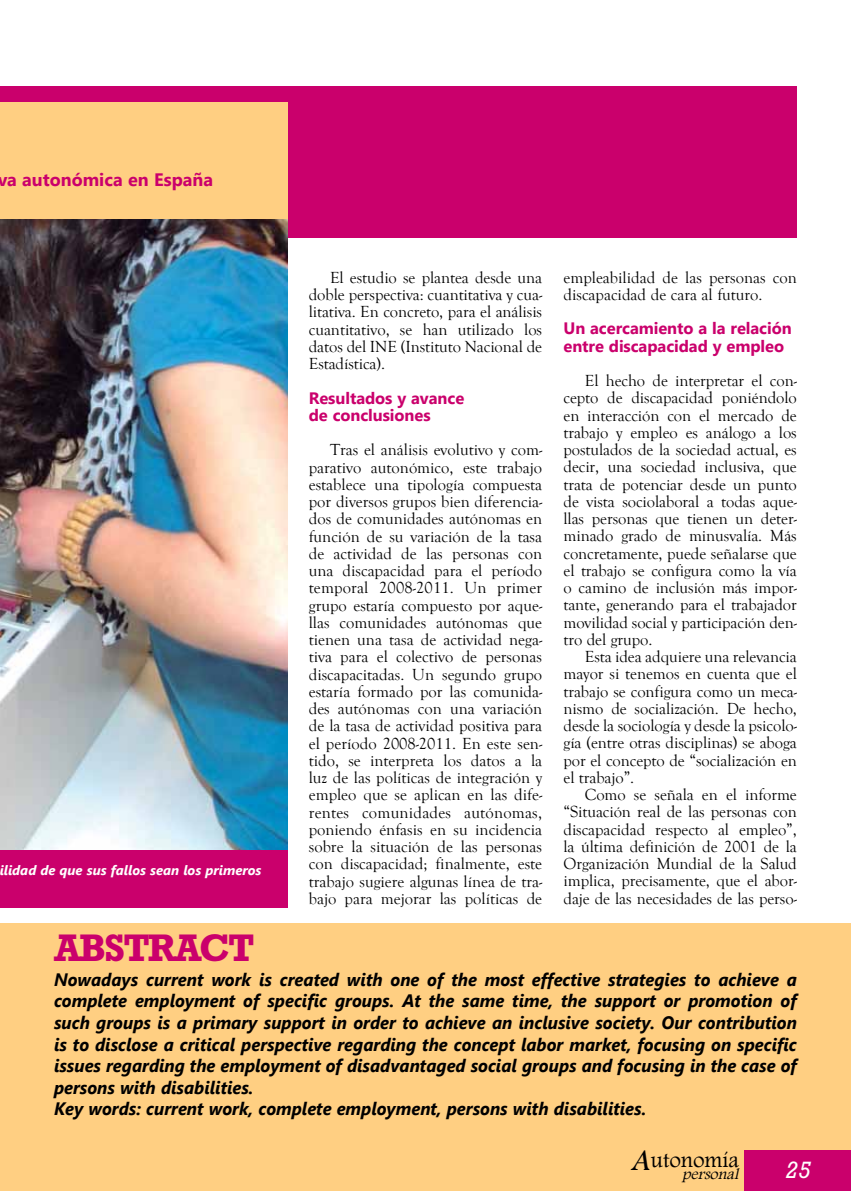
<style>
.page{position:relative;width:851px;height:1191px;background:#fff}
.page>*{position:absolute;margin:0;border:0;box-sizing:border-box;transform-origin:0 0}
.t1{font:700 39px "Rockwell";letter-spacing:-.05em;color:#ca006c}
.t2{font:italic 30.75px "Footlight MT Light";color:#000}
.t3{font:italic 24px "Rockwell";color:#fff}
.t4{font:22.5px "Footlight MT Light";color:#000}
.RESUMEN{font:italic 700 18px/21.6px "Segoe UI";color:#000;text-align:justify;scale:.95 1}
.t5{font:700 18px "Segoe UI";color:#ca006c}
.TEXTO{font:16.5px/17.2px "Goudy Old Style T";letter-spacing:-.005em;color:#000;text-align:justify}
.TEXTO-2{font:700 16.5px/17.2px "Segoe UI";letter-spacing:-.005em;color:#ca006c}
.t6{font:italic 15.9px "Footlight MT Light";color:#000}
.t7{font:italic 700 13.5px "Segoe UI";color:#fff}
</style>
<div class="page">
<div style="left:0;top:86px;width:796px;height:152px;background:#ca006c"></div>
<div style="left:0;top:923px;width:850px;height:268px;background:#ffcf82"></div>
<div style="left:0;top:102px;width:287px;height:511px;background:#ffcf82"></div>
<div style="left:744px;top:1150px;width:106px;height:41px;background:#ca006c"></div>
<img style="left:0;top:219px;width:287px;height:631px">
<div style="left:0;top:850px;width:287px;height:57px;background:#ca006c"></div>
<p class="t5" style="left:-3px;top:167px;width:217px">va autonómica en España</p>
<p class="t7" style="left:-1px;top:861px;width:263px">ilidad de que sus fallos sean los primeros</p>
<p class="TEXTO" style="left:309px;top:269px;width:235px;text-indent:21px">El estudio se plantea desde una doble perspectiva: cuantitativa y cua&shy;litativa. En concreto, para el análisis cuantitativo, se han utilizado los datos del INE (Instituto Nacional de Estadística).</p>
<p class="TEXTO-2" style="left:309px;top:388px;width:157px">Resultados y avance de conclusiones</p>
<p class="TEXTO" style="left:309px;top:442px;width:235px;text-indent:21px">Tras el análisis evolutivo y com&shy;parativo autonómico, este trabajo establece una tipología compuesta por diversos grupos bien diferencia&shy;dos de comunidades autónomas en función de su variación de la tasa de actividad de las personas con una discapacidad para el período temporal 2008-2011. Un primer grupo estaría compuesto por aque&shy;llas comunidades autónomas que tienen una tasa de actividad nega&shy;tiva para el colectivo de personas discapacitadas. Un segundo grupo estaría formado por las comunida&shy;des autónomas con una variación de la tasa de actividad positiva para el período 2008-2011. En este sen&shy;tido, se interpreta los datos a la luz de las políticas de integración y empleo que se aplican en las dife&shy;rentes comunidades autónomas, poniendo énfasis en su incidencia sobre la situación de las personas con discapacidad; finalmente, este trabajo sugiere algunas línea de tra&shy;bajo para mejorar las políticas de</p>
<p class="TEXTO" style="left:563px;top:269px;width:235px">empleabilidad de las personas con discapacidad de cara al futuro.</p>
<p class="TEXTO-2" style="left:563px;top:319px;width:230px">Un acercamiento a la relación entre discapacidad y empleo</p>
<p class="TEXTO" style="left:563px;top:372px;width:235px;text-indent:21px">El hecho de interpretar el con&shy;cepto de discapacidad poniéndolo en interacción con el mercado de trabajo y empleo es análogo a los postulados de la sociedad actual, es decir, una sociedad inclusiva, que trata de potenciar desde un punto de vista sociolaboral a todas aque&shy;llas personas que tienen un deter&shy;minado grado de minusvalía. Más concretamente, puede señalarse que el trabajo se configura como la vía o camino de inclusión más impor&shy;tante, generando para el trabajador movilidad social y participación den&shy;tro del grupo.</p>
<p class="TEXTO" style="left:563px;top:648px;width:235px;text-indent:21px">Esta idea adquiere una relevancia mayor si tenemos en cuenta que el trabajo se configura como un meca&shy;nismo de socialización. De hecho, desde la sociología y desde la psicolo&shy;gía (entre otras disciplinas) se aboga por el concepto de “socialización en el trabajo”.</p>
<p class="TEXTO" style="left:563px;top:786px;width:235px;text-indent:21px">Como se señala en el informe “Situación real de las personas con discapacidad respecto al empleo”, la última definición de 2001 de la Organización Mundial de la Salud implica, precisamente, que el abor&shy;daje de las necesidades de las perso-</p>
<p class="t1" style="left:54px;top:925px;width:202px">ABSTRACT</p>
<p class="RESUMEN" style="left:54px;top:967px;width:783px">Nowadays current work is created with one of the most effective strategies to achieve a complete employment of specific groups. At the same time, the support or promotion of such groups is a primary support in order to achieve an inclusive society. Our contribution is to disclose a critical perspective regarding the concept labor market, focusing on specific issues regarding the employment of disadvantaged social groups and focusing in the case of persons with disabilities.</p>
<p class="RESUMEN" style="left:54px;top:1097px;width:625px">Key words: current work, complete employment, persons with disabilities.</p>
<p class="t2" style="left:630px;top:1141px;width:27px">A</p>
<p class="t6" style="left:682px;top:1164px;width:61px">personal</p>
<p class="t3" style="left:785px;top:1156px;width:27px">25</p>
<p class="t4" style="left:650px;top:1146px;width:90px">utonomía</p>
</div>
